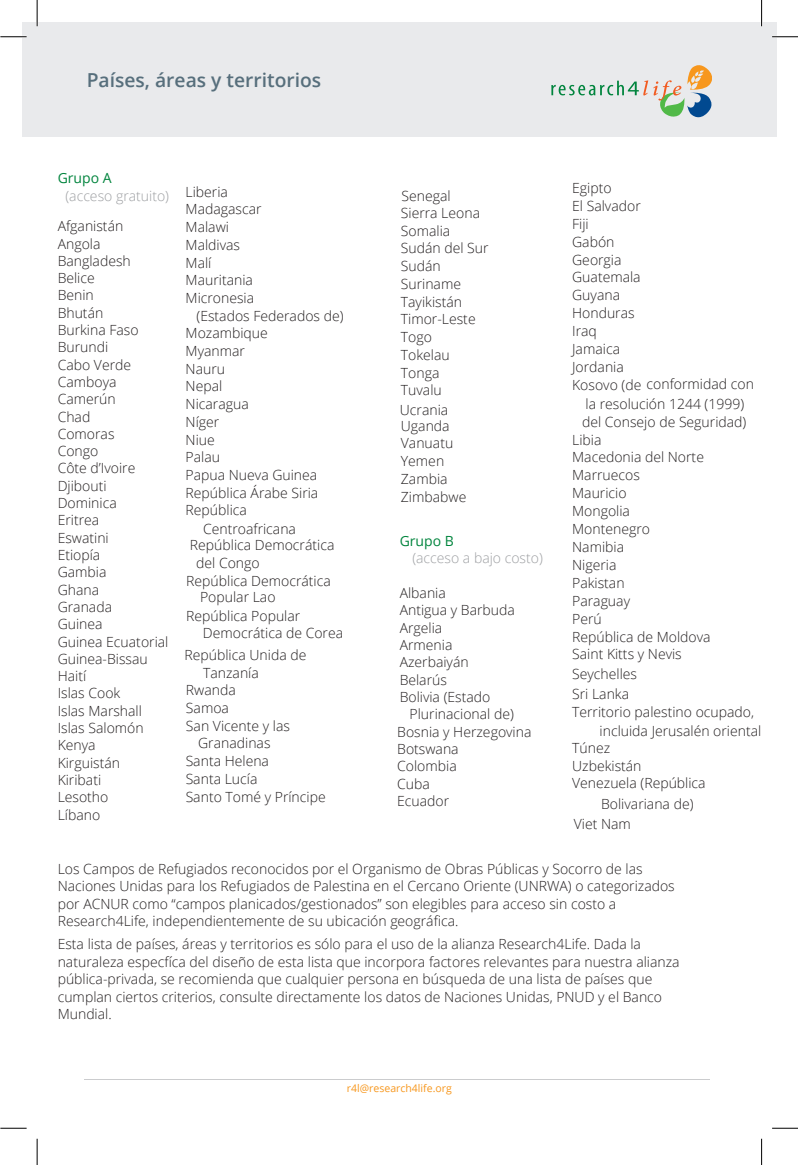
<style>
.page{position:relative;width:798px;height:1165px;background:#fff}
.page>*{position:absolute;margin:0;border:0;box-sizing:border-box;transform-origin:0 0}
.t1{font:600 19.25px "Open Sans";color:#576f7c}
.t2{font:300 14px/17.3px "Open Sans";color:#231f20}
.t3{font:300 14px "Open Sans";color:#9d9fa2}
.t4{font:14px "Open Sans";color:#00843d}
.t5{font:300 14px "Open Sans";color:#221e1f}
.t6{font:10.5px "Open Sans";color:#f7971d}
</style>
<div class="page">
<div style="left:22px;top:22px;width:754px;height:114px;background:#e9eaec"></div>
<svg style="left:551px;top:65px;width:161px;height:53px"></svg>
<hr style="left:84px;top:1079px;width:625px;height:1px;background:#cbccce">
<hr style="left:0;top:36px;width:27px;height:2px;background:#fff">
<hr style="left:772px;top:36px;width:26px;height:2px;background:#fff">
<hr style="left:36px;top:0;width:2px;height:26px;background:#fff">
<hr style="left:760px;top:0;width:2px;height:26px;background:#fff">
<svg style="left:0;top:36px;width:27px;height:1px"></svg>
<svg style="left:772px;top:36px;width:26px;height:1px"></svg>
<svg style="left:0;top:1128px;width:27px;height:1px"></svg>
<svg style="left:772px;top:1128px;width:26px;height:1px"></svg>
<svg style="left:37px;top:0;width:1px;height:26px"></svg>
<svg style="left:37px;top:1139px;width:1px;height:26px"></svg>
<svg style="left:761px;top:0;width:1px;height:26px"></svg>
<svg style="left:761px;top:1139px;width:1px;height:26px"></svg>
<h1 class="t1" style="left:87px;top:67px;width:236px">Países, áreas y territorios</h1>
<p class="t4" style="left:58px;top:168px;width:56px">Grupo A</p>
<p class="t3" style="left:65px;top:187px;width:105px">(acceso gratuito)</p>
<p class="t2" style="left:58px;top:217px;width:112px">Afganistán<br>Angola<br>Bangladesh<br>Belice<br>Benin<br>Bhután<br>Burkina Faso<br>Burundi<br>Cabo Verde<br>Camboya<br>Camerún<br>Chad<br>Comoras<br>Congo<br>Côte d’Ivoire<br>Djibouti<br>Dominica<br>Eritrea<br>Eswatini<br>Etiopía<br>Gambia<br>Ghana<br>Granada<br>Guinea<br>Guinea Ecuatorial<br>Guinea-Bissau<br>Haití<br>Islas Cook<br>Islas Marshall<br>Islas Salomón<br>Kenya<br>Kirguistán<br>Kiribati<br>Lesotho<br>Líbano</p>
<p class="t2" style="left:186px;top:183px;width:44px">Liberia</p>
<p class="t2" style="left:186px;top:200px;width:78px">Madagascar</p>
<p class="t2" style="left:186px;top:218px;width:45px">Malawi</p>
<p class="t2" style="left:186px;top:236px;width:56px">Maldivas</p>
<p class="t2" style="left:186px;top:253px;width:27px">Malí</p>
<p class="t2" style="left:186px;top:271px;width:69px">Mauritania</p>
<p class="t2" style="left:186px;top:289px;width:70px">Micronesia</p>
<p class="t2" style="left:196px;top:307px;width:148px">(Estados Federados de)</p>
<p class="t2" style="left:186px;top:324px;width:84px">Mozambique</p>
<p class="t2" style="left:186px;top:342px;width:61px">Myanmar</p>
<p class="t2" style="left:186px;top:360px;width:41px">Nauru</p>
<p class="t2" style="left:186px;top:377px;width:38px">Nepal</p>
<p class="t2" style="left:186px;top:395px;width:65px">Nicaragua</p>
<p class="t2" style="left:186px;top:413px;width:35px">Níger</p>
<p class="t2" style="left:186px;top:430px;width:31px">Niue</p>
<p class="t2" style="left:186px;top:448px;width:36px">Palau</p>
<p class="t2" style="left:186px;top:466px;width:133px">Papua Nueva Guinea</p>
<p class="t2" style="left:186px;top:483px;width:134px">República Árabe Siria</p>
<p class="t2" style="left:186px;top:501px;width:63px">República</p>
<p class="t2" style="left:203px;top:519px;width:94px">Centroafricana</p>
<p class="t2" style="left:190px;top:536px;width:146px">República Democrática</p>
<p class="t2" style="left:196px;top:554px;width:65px">del Congo</p>
<p class="t2" style="left:186px;top:572px;width:146px">República Democrática</p>
<p class="t2" style="left:203px;top:607px;width:142px;line-height:16.8px;text-indent:-17px">República Popular<br>Democrática de Corea</p>
<p class="t2" style="left:184px;top:646px;width:123px">República Unida de</p>
<p class="t2" style="left:203px;top:663px;width:57px">Tanzanía</p>
<p class="t2" style="left:186px;top:681px;width:51px">Rwanda</p>
<p class="t2" style="left:186px;top:699px;width:45px">Samoa</p>
<p class="t2" style="left:186px;top:716px;width:105px">San Vicente y las</p>
<p class="t2" style="left:198px;top:734px;width:74px">Granadinas</p>
<p class="t2" style="left:186px;top:752px;width:85px">Santa Helena</p>
<p class="t2" style="left:186px;top:770px;width:73px">Santa Lucía</p>
<p class="t2" style="left:186px;top:787px;width:142px">Santo Tomé y Príncipe</p>
<p class="t2" style="left:200px;top:588px;width:77px">Popular Lao</p>
<p class="t2" style="left:401px;top:187px;width:51px">Senegal</p>
<p class="t2" style="left:401px;top:204px;width:81px">Sierra Leona<br>Somalia</p>
<p class="t2" style="left:401px;top:257px;width:41px">Sudán</p>
<p class="t2" style="left:401px;top:239px;width:89px">Sudán del Sur</p>
<p class="t2" style="left:401px;top:275px;width:62px">Suriname</p>
<p class="t2" style="left:401px;top:292px;width:76px">Tayikistán<br>Timor-Leste<br>Togo<br>Tokelau<br>Tonga<br>Tuvalu</p>
<p class="t2" style="left:401px;top:416px;width:67px">Uganda<br>Vanuatu<br>Yemen<br>Zambia<br>Zimbabwe</p>
<p class="t4" style="left:400px;top:531px;width:56px">Grupo B</p>
<p class="t3" style="left:412px;top:549px;width:132px">(acceso a bajo costo)</p>
<p class="t2" style="left:400px;top:584px;width:117px">Albania<br>Antigua y Barbuda<br>Argelia<br>Armenia<br>Azerbaiyán<br>Belarús<br>Bolivia (Estado</p>
<p class="t2" style="left:397px;top:705px;width:136px;text-indent:12px">Plurinacional de)<br>Bosnia y Herzegovina<br>Botswana<br>Colombia<br>Cuba<br>Ecuador</p>
<p class="t5" style="left:400px;top:400px;width:50px">Ucrania</p>
<p class="t2" style="left:572px;top:178px;width:183px;line-height:17.8px">Egipto<br>El Salvador<br>Fiji<br>Gabón<br>Georgia<br>Guatemala<br>Guyana<br>Honduras<br>Iraq<br>Jamaica<br>Jordania<br>Kosovo (de conformidad con</p>
<p class="t2" style="left:585px;top:395px;width:160px">la resolución 1244 (1999)</p>
<p class="t2" style="left:582px;top:412px;width:166px">del Consejo de Seguridad)</p>
<p class="t2" style="left:572px;top:430px;width:31px">Libia</p>
<p class="t2" style="left:572px;top:448px;width:133px">Macedonia del Norte</p>
<p class="t2" style="left:572px;top:466px;width:69px">Marruecos</p>
<p class="t2" style="left:572px;top:484px;width:56px">Mauricio</p>
<p class="t2" style="left:572px;top:502px;width:59px">Mongolia</p>
<p class="t2" style="left:572px;top:520px;width:79px">Montenegro</p>
<p class="t2" style="left:572px;top:538px;width:53px">Namibia</p>
<p class="t2" style="left:572px;top:556px;width:46px">Nigeria</p>
<p class="t2" style="left:572px;top:574px;width:54px">Pakistan</p>
<p class="t2" style="left:572px;top:592px;width:59px">Paraguay</p>
<p class="t2" style="left:572px;top:609px;width:31px">Perú</p>
<p class="t2" style="left:572px;top:627px;width:140px">República de Moldova</p>
<p class="t2" style="left:572px;top:645px;width:111px">Saint Kitts y Nevis</p>
<p class="t2" style="left:572px;top:664px;width:66px;line-height:19.6px">Seychelles<br>Sri Lanka</p>
<p class="t2" style="left:599px;top:701px;width:163px;line-height:19.2px;text-indent:-27px">Territorio palestino ocupado, incluida Jerusalén oriental</p>
<p class="t2" style="left:572px;top:739px;width:135px">Túnez<br>Uzbekistán<br>Venezuela (República</p>
<p class="t2" style="left:574px;top:794px;width:121px;line-height:19.9px;text-indent:27px">Bolivariana de)<br>Viet Nam</p>
<p class="t2" style="left:58px;top:859px;width:618px">Los Campos de Refugiados reconocidos por el Organismo de Obras Públicas y Socorro de las Naciones Unidas para los Refugiados de Palestina en el Cercano Oriente (UNRWA) o categorizados por ACNUR como “campos planicados/gestionados” son elegibles para acceso sin costo a Research4Life, independientemente de su ubicación geográfica.</p>
<p class="t2" style="left:58px;top:935px;width:623px">Esta lista de países, áreas y territorios es sólo para el uso de la alianza Research4Life. Dada la naturaleza especfíca del diseño de esta lista que incorpora factores relevantes para nuestra alianza pública-privada, se recomienda que cualquier persona en búsqueda de una lista de países que cumplan ciertos criterios, consulte directamente los datos de Naciones Unidas, PNUD y el Banco Mundial.</p>
<p class="t6" style="left:347px;top:1080px;width:106px">r4l@research4life.org</p>
</div>
